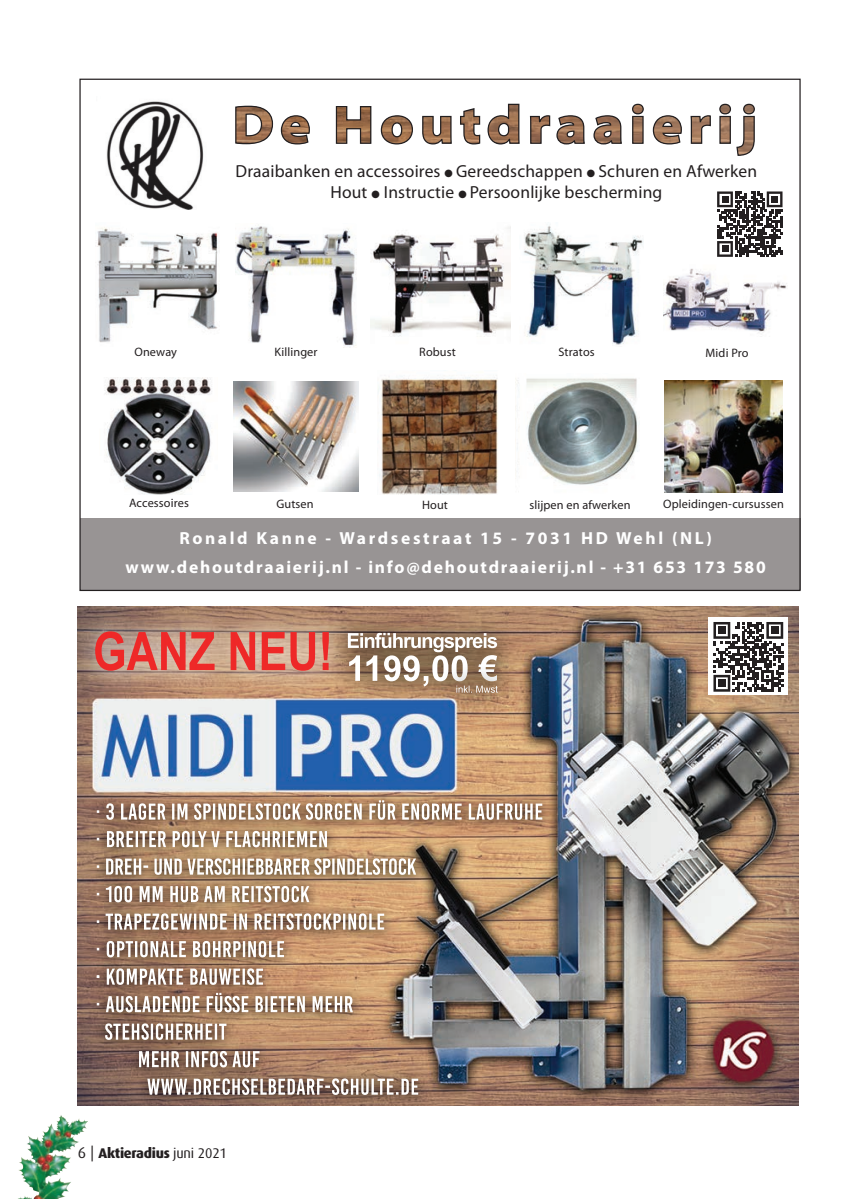
<style>
.page{position:relative;width:852px;height:1199px;background:#fff}
.page>*{position:absolute;margin:0;border:0;box-sizing:border-box;transform-origin:0 0}
.t1{font:700 17.5px/29.8px "Myriad Pro";letter-spacing:.1em;color:#fff;text-align:center}
.t2{font:17.5px/21px "Myriad Pro";letter-spacing:.01em;color:#231f20;text-align:center}
.t3{font:800 14px "Dax";letter-spacing:-.02em;color:#231f20}
.t4{font:12.25px "Myriad Pro";letter-spacing:.01em;color:#231f20}
.s1{font-weight:400;font-size:15.75px}
.s2{font-weight:400}
</style>
<div class="page">
<img style="left:30px;top:1115px;width:31px;height:27px">
<img style="left:78px;top:606px;width:720px;height:499px">
<div style="left:708px;top:617px;width:79px;height:77px;background:#fff"></div>
<svg style="left:713px;top:622px;width:69px;height:69px"></svg>
<div style="left:718px;top:626px;width:7px;height:8px;background:#231f20"></div>
<div style="left:770px;top:626px;width:8px;height:8px;background:#231f20"></div>
<div style="left:718px;top:679px;width:7px;height:8px;background:#231f20"></div>
<img style="left:106px;top:101px;width:98px;height:109px">
<div style="left:80px;top:518px;width:719px;height:72px;background:#989494"></div>
<img style="left:97px;top:227px;width:122px;height:116px">
<img style="left:370px;top:227px;width:140px;height:110px">
<img style="left:235px;top:226px;width:122px;height:120px">
<img style="left:664px;top:380px;width:118px;height:112px">
<img style="left:663px;top:268px;width:124px;height:65px">
<img style="left:523px;top:225px;width:120px;height:120px">
<img style="left:105px;top:377px;width:107px;height:118px">
<img style="left:378px;top:375px;width:120px;height:119px">
<img style="left:515px;top:378px;width:123px;height:107px">
<img style="left:234px;top:381px;width:124px;height:111px">
<svg style="left:235px;top:103px;width:520px;height:53px"></svg>
<svg style="left:717px;top:191px;width:65px;height:66px"></svg>
<div style="left:721px;top:196px;width:7px;height:7px;background:#231f20"></div>
<div style="left:770px;top:196px;width:7px;height:7px;background:#231f20"></div>
<div style="left:721px;top:245px;width:7px;height:7px;background:#231f20"></div>
<p class="t4" style="left:134px;top:345px;width:44px">Oneway</p>
<p class="t2" style="left:235px;top:161px;width:523px">Draaibanken en accessoires ● Gereedschappen ● Schuren en Afwerken<br>Hout ● Instructie ● Persoonlijke bescherming</p>
<p class="t4" style="left:274px;top:345px;width:45px">Killinger</p>
<p class="t4" style="left:419px;top:345px;width:38px">Robust</p>
<p class="t4" style="left:558px;top:345px;width:38px">Stratos</p>
<p class="t4" style="left:705px;top:346px;width:45px">Midi Pro</p>
<p class="t4" style="left:129px;top:496px;width:61px">Accessoires</p>
<p class="t4" style="left:276px;top:497px;width:39px">Gutsen</p>
<p class="t4" style="left:422px;top:498px;width:27px">Hout</p>
<p class="t4" style="left:529px;top:498px;width:103px">slijpen en afwerken</p>
<p class="t4" style="left:663px;top:497px;width:122px">Opleidingen-cursussen</p>
<p class="t1" style="left:125px;top:523px;width:641px">Ronald Kanne - Wardsestraat 15 - 7031 HD Wehl (NL) www.dehoutdraaierij.nl - info@dehoutdraaierij.nl - +31 653 173 580</p>
<p class="t3" style="left:78px;top:1144px;width:150px"><span class="s1">6 |</span> Aktieradius <span class="s2">juni 2021</span></p>
</div>
